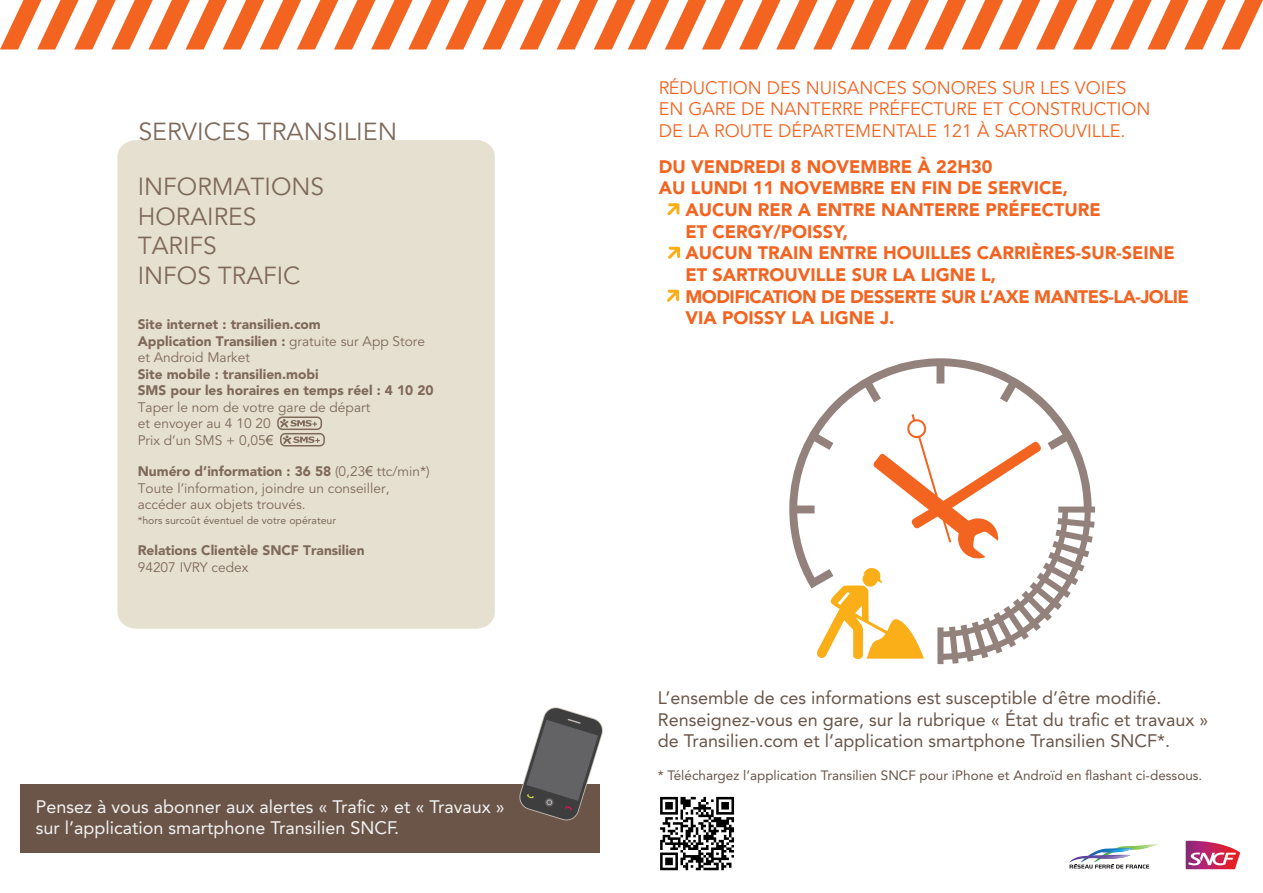
<style>
.page{position:relative;width:1263px;height:893px;background:#fff}
.page>*{position:absolute;margin:0;border:0;box-sizing:border-box;transform-origin:0 0}
.t1{font:24.45px/29.4px "Avenir LT Std";color:#7f6959}
.t2{font:900 18px "Avenir LT Std";color:#f36421}
.t3{font:18px/21.6px "Avenir LT Std";color:#6b5549}
.t4{font:18px/21.6px "Avenir LT Std";color:#f36421}
.t5{font:18px/21.6px "Avenir LT Std";color:#f1f3f3}
.t6{font:900 18px "Avenir LT Std";letter-spacing:-.025em;color:#f36421}
.t7{font:13.65px/16.5px "Avenir LT Std";color:#7f6959}
.t8{font:900 13.65px/16.5px "Avenir LT Std";color:#7f6959}
.t9{font:13.5px "Avenir LT Std";color:#6b5549}
.t10{font:10.5px "Avenir LT Std";color:#7f6959}
.s1{font-weight:400}
.s2{font-family:"Arial"}
.s3{font-weight:900}
</style>
<div class="page">
<div style="left:20px;top:784px;width:579px;height:68px;background:#6b5549"></div>
<svg style="left:519px;top:707px;width:84px;height:115px"></svg>
<div style="left:117px;top:140px;width:378px;height:489px;background:#e6e0d1"></div>
<div style="left:280px;top:433px;width:45px;height:13px;border:2px solid #7f6959;border-radius:4px"></div>
<svg style="left:283px;top:435px;width:37px;height:9px"></svg>
<div style="left:277px;top:416px;width:45px;height:14px;border:2px solid #7f6959;border-radius:4px"></div>
<svg style="left:280px;top:419px;width:37px;height:9px"></svg>
<svg style="left:0;top:0;width:1263px;height:49px"></svg>
<svg style="left:789px;top:358px;width:306px;height:306px"></svg>
<svg style="left:1186px;top:841px;width:54px;height:28px"></svg>
<svg style="left:1069px;top:844px;width:89px;height:24px"></svg>
<img style="left:660px;top:796px;width:75px;height:75px">
<svg style="left:667px;top:203px;width:12px;height:12px"></svg>
<svg style="left:668px;top:247px;width:12px;height:12px"></svg>
<svg style="left:667px;top:290px;width:12px;height:12px"></svg>
<h1 class="t1" style="left:138px;top:118px;width:260px">SERVICES TRANSILIEN</h1>
<h1 class="t1" style="left:138px;top:173px;width:188px">INFORMATIONS<br>HORAIRES<br>TARIFS<br>INFOS TRAFIC</h1>
<p class="t8" style="left:138px;top:316px;width:289px">Site internet : transilien.com<br>Application Transilien : <span class="s1">gratuite sur App Store et Android Market</span></p>
<p class="t8" style="left:138px;top:366px;width:297px">Site mobile : transilien.mobi<br>SMS pour les horaires en temps réel : 4 10 20</p>
<p class="t7" style="left:138px;top:399px;width:234px">Taper le nom de votre gare de départ et envoyer au 4 10 20<br>Prix d’un SMS + 0,05<span class="s2">€</span></p>
<p class="t7" style="left:138px;top:463px;width:294px"><span class="s3">Numéro d’information : 36 58</span> (0,23<span class="s2">€</span> ttc/min*)<br>Toute l’information, joindre un conseiller, accéder aux objets trouvés.</p>
<p class="t10" style="left:138px;top:514px;width:200px">*hors surcoût éventuel de votre opérateur</p>
<p class="t8" style="left:138px;top:542px;width:228px">Relations Clientèle SNCF Transilien</p>
<p class="t7" style="left:138px;top:559px;width:112px">94207 IVRY cedex</p>
<p class="t5" style="left:36px;top:796px;width:470px">Pensez à vous abonner aux alertes « Trafic » et « Travaux » sur l’application smartphone Transilien SNCF.</p>
<p class="t4" style="left:659px;top:77px;width:493px">RÉDUCTION DES NUISANCES SONORES SUR LES VOIES<br>EN GARE DE NANTERRE PRÉFECTURE ET CONSTRUCTION<br>DE LA ROUTE DÉPARTEMENTALE 121 À SARTROUVILLE.</p>
<p class="t2" style="left:659px;top:156px;width:335px">DU VENDREDI 8 NOVEMBRE À 22H30</p>
<p class="t2" style="left:659px;top:177px;width:411px">AU LUNDI 11 NOVEMBRE EN FIN DE SERVICE,</p>
<p class="t2" style="left:685px;top:199px;width:417px">AUCUN RER A ENTRE NANTERRE PRÉFECTURE</p>
<p class="t2" style="left:685px;top:221px;width:164px">ET CERGY/POISSY,</p>
<p class="t2" style="left:685px;top:242px;width:491px">AUCUN TRAIN ENTRE HOUILLES CARRIÈRES-SUR-SEINE</p>
<p class="t2" style="left:685px;top:264px;width:312px">ET SARTROUVILLE SUR LA LIGNE L,</p>
<p class="t6" style="left:685px;top:285px;width:505px">MODIFICATION DE DESSERTE SUR L’AXE MANTES-LA-JOLIE</p>
<p class="t2" style="left:685px;top:307px;width:210px">VIA POISSY LA LIGNE J.</p>
<p class="t3" style="left:658px;top:687px;width:552px">L’ensemble de ces informations est susceptible d’être modifié.<br>Renseignez-vous en gare, sur la rubrique « État du trafic et travaux » de Transilien.com et l’application smartphone Transilien SNCF*.</p>
<p class="t9" style="left:658px;top:767px;width:546px">* Téléchargez l’application Transilien SNCF pour iPhone et Androïd en flashant ci-dessous.</p>
</div>
